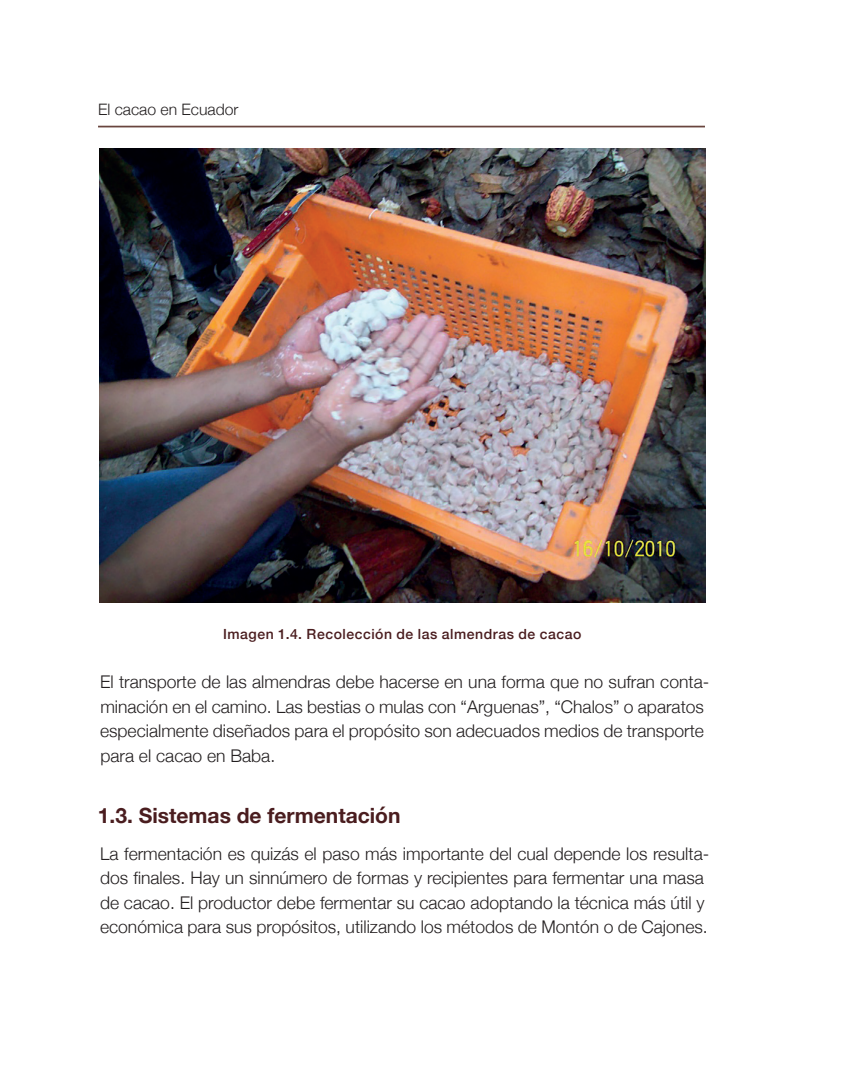
<style>
.page{position:relative;width:844px;height:1092px;background:#fff}
.page>*{position:absolute;margin:0;border:0;box-sizing:border-box;transform-origin:0 0}
.Título_epígrafe{font:700 21px "Helvetica Neue";color:#4a1d1f}
.Cuerpo_de_texto{font:300 17.5px/24.5px "Helvetica Neue";color:#231f20}
.t1{font:300 15.75px "Helvetica Neue";color:#231f20}
.Pie_de_foto{font:500 14px "Helvetica Neue";letter-spacing:.035em;color:#4a1d1f}
</style>
<div class="page">
<hr style="left:98px;top:126px;width:606px;height:1px;background:#69453e">
<img style="left:100px;top:149px;width:605px;height:453px">
<p class="t1" style="left:98px;top:97px;width:142px">El cacao en Ecuador</p>
<p class="Pie_de_foto" style="left:223px;top:623px;width:359px">Imagen 1.4. Recolección de las almendras de cacao</p>
<p class="Cuerpo_de_texto" style="left:100px;top:668px;width:610px">El transporte de las almendras debe hacerse en una forma que no sufran conta&shy;minación en el camino. Las bestias o mulas con “Arguenas”, “Chalos” o aparatos especialmente diseñados para el propósito son adecuados medios de transporte para el cacao en Baba.</p>
<p class="Título_epígrafe" style="left:98px;top:799px;width:304px">1.3. Sistemas de fermentación</p>
<p class="Cuerpo_de_texto" style="left:100px;top:840px;width:610px">La fermentación es quizás el paso más importante del cual depende los resulta&shy;dos finales. Hay un sinnúmero de formas y recipientes para fermentar una masa de cacao. El productor debe fermentar su cacao adoptando la técnica más útil y económica para sus propósitos, utilizando los métodos de Montón o de Cajones.</p>
</div>
